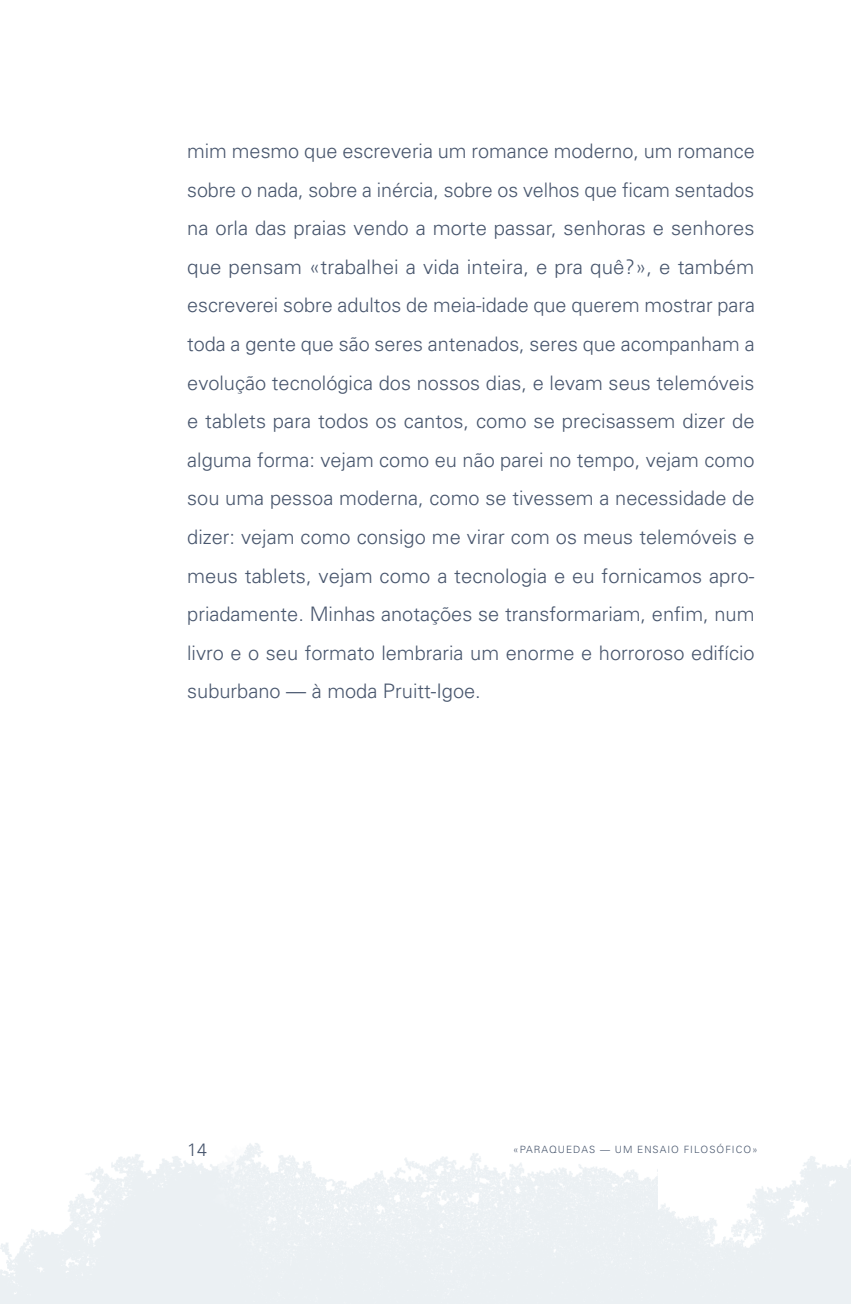
<style>
.page{position:relative;width:851px;height:1304px;background:#fff}
.page>*{position:absolute;margin:0;border:0;box-sizing:border-box;transform-origin:0 0}
.t1{font:300 20px/38.6px "Univers";color:#49576e;text-align:justify}
.t2{font:300 18px "Univers";color:#49576e}
.t3{font:300 10px "Univers";letter-spacing:.1em;color:#49576e}
</style>
<div class="page">
<p class="t1" style="left:187px;top:131px;width:569px">mim mesmo que escreveria um romance moderno, um romance sobre o nada, sobre a inércia, sobre os velhos que ficam sentados na orla das praias vendo a morte passar, senhoras e senhores que pensam «trabalhei a vida inteira, e pra quê?», e também escreverei sobre adultos de meia-idade que querem mostrar para toda a gente que são seres antenados, seres que acompanham a evolução tecnológica dos nossos dias, e levam seus telemóveis e tablets para todos os cantos, como se precisassem dizer de alguma forma: vejam como eu não parei no tempo, vejam como sou uma pessoa moderna, como se tivessem a necessidade de dizer: vejam como consigo me virar com os meus telemóveis e meus tablets, vejam como a tecnologia e eu fornicamos apro&shy;priadamente. Minhas anotações se transformariam, enfim, num livro e o seu formato lembraria um enorme e horroroso edifício suburbano — à moda Pruitt-Igoe.</p>
<p class="t2" style="left:187px;top:1139px;width:22px">14</p>
<p class="t3" style="left:513px;top:1143px;width:246px">«PARAQUEDAS — UM ENSAIO FILOSÓFICO»</p>
</div>
